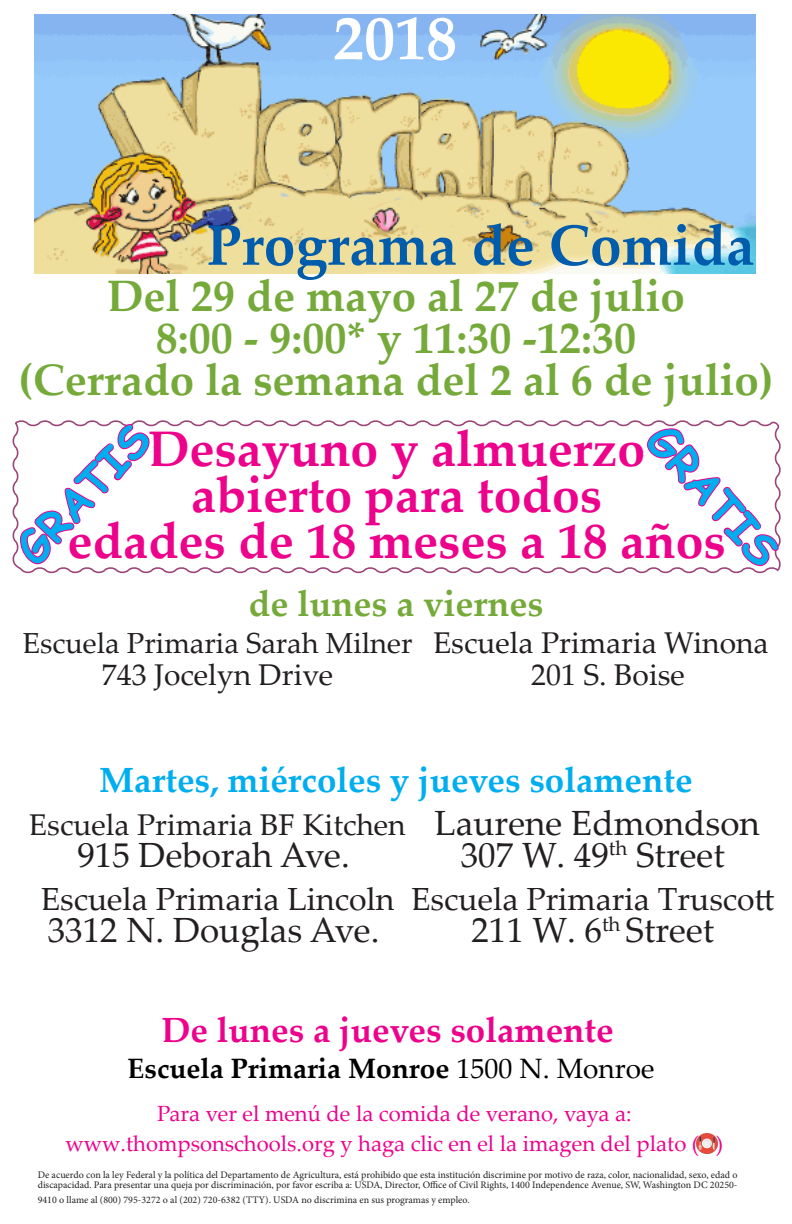
<style>
.page{position:relative;width:792px;height:1224px;background:#fff}
.page>*{position:absolute;margin:0;border:0;box-sizing:border-box;transform-origin:0 0}
.t1{font:700 62px "Palatino Linotype";color:#fff}
.t2{font:700 57px "Palatino Linotype";color:#015dac}
.t3{font:700 50px "Palatino Linotype";color:#ed028c}
.t4{font:700 44px "Palatino Linotype";color:#75aa3a}
.t5{font:700 43px "Comic Sans MS";color:#00aeef}
.t6{font:700 36px "Palatino Linotype";color:#75aa3a}
.t7{font:35px/32px "Palatino Linotype";color:#231f20;text-align:center}
.t8{font:700 35px "Palatino Linotype";color:#00aeef}
.t9{font:700 35px "Palatino Linotype";color:#ed028c}
.t10{font:32px "Palatino Linotype";color:#231f20}
.t11{font:30px "Palatino Linotype";color:#231f20}
.t12{font:29px "Palatino Linotype";color:#231f20}
.t13{font:700 28px "Palatino Linotype";color:#000}
.t14{font:22px "Palatino Linotype";color:#ed028c}
.t15{font:10px/10px "Minion Pro";color:#231f20}
.s1{font-weight:400}
</style>
<div class="page">
<img style="left:34px;top:15px;width:722px;height:258px">
<img style="left:696px;top:1134px;width:22px;height:20px">
<svg style="left:12px;top:420px;width:769px;height:154px"></svg>
<svg style="left:647px;top:427px;width:134px;height:140px"></svg>
<svg style="left:19px;top:422px;width:131px;height:143px"></svg>
<p class="t1" style="left:333px;top:-6px;width:125px">2018</p>
<p class="t2" style="left:207px;top:205px;width:549px">Programa de Comida</p>
<p class="t4" style="left:107px;top:265px;width:579px">Del 29 de mayo al 27 de julio</p>
<p class="t4" style="left:156px;top:307px;width:482px">8:00 - 9:00* y 11:30 -12:30</p>
<p class="t4" style="left:18px;top:349px;width:757px">(Cerrado la semana del 2 al 6 de julio)</p>
<p class="t5" style="left:680px;top:411px;width:173px;rotate:48deg">GRATIS</p>
<p class="t5" style="left:2px;top:535px;width:173px;rotate:-47deg">GRATIS</p>
<p class="t3" style="left:148px;top:413px;width:499px">Desayuno y almuerzo</p>
<p class="t3" style="left:191px;top:459px;width:413px">abierto para todos</p>
<p class="t3" style="left:67px;top:505px;width:660px">edades de 18 meses a 18 años</p>
<p class="t6" style="left:249px;top:579px;width:296px">de lunes a viernes</p>
<p class="t12" style="left:23px;top:622px;width:391px">Escuela Primaria Sarah Milner</p>
<p class="t11" style="left:102px;top:653px;width:233px">743 Jocelyn Drive</p>
<p class="t11" style="left:433px;top:621px;width:337px">Escuela Primaria Winona</p>
<p class="t11" style="left:531px;top:653px;width:155px">201 S. Boise</p>
<p class="t8" style="left:99px;top:755px;width:595px">Martes, miércoles y jueves solamente</p>
<p class="t7" style="left:435px;top:805px;width:327px">Laurene Edmondson<br>307 W. 49<sup>th</sup> Street</p>
<p class="t10" style="left:41px;top:877px;width:355px">Escuela Primaria Lincoln</p>
<p class="t7" style="left:48px;top:913px;width:333px">3312 N. Douglas Ave.</p>
<p class="t11" style="left:29px;top:803px;width:378px">Escuela Primaria BF Kitchen</p>
<p class="t7" style="left:77px;top:837px;width:274px">915 Deborah Ave.</p>
<p class="t10" style="left:411px;top:877px;width:365px">Escuela Primaria Truscott</p>
<p class="t7" style="left:471px;top:913px;width:244px">211 W. 6<sup>th</sup> Street</p>
<p class="t9" style="left:161px;top:1005px;width:454px">De lunes a jueves solamente</p>
<p class="t13" style="left:128px;top:1048px;width:528px">Escuela Primaria Monroe <span class="s1">1500 N. Monroe</span></p>
<p class="t14" style="left:157px;top:1098px;width:476px">Para ver el menú de la comida de verano, vaya a:</p>
<p class="t14" style="left:66px;top:1128px;width:659px">www.thompsonschools.org y haga clic en el la imagen del plato ( )</p>
<p class="t15" style="left:38px;top:1170px;width:701px">De acuerdo con la ley Federal y la política del Departamento de Agricultura, está prohibido que esta institución discrimine por motivo de raza, color, nacionalidad, sexo, edad o discapacidad. Para presentar una queja por discriminación, por favor escriba a: USDA, Director, Office of Civil Rights, 1400 Independence Avenue, SW, Washington DC 20250-</p>
<p class="t15" style="left:38px;top:1195px;width:433px">9410 o llame al (800) 795-3272 o al (202) 720-6382 (TTY). USDA no discrimina en sus programas y empleo.</p>
</div>
